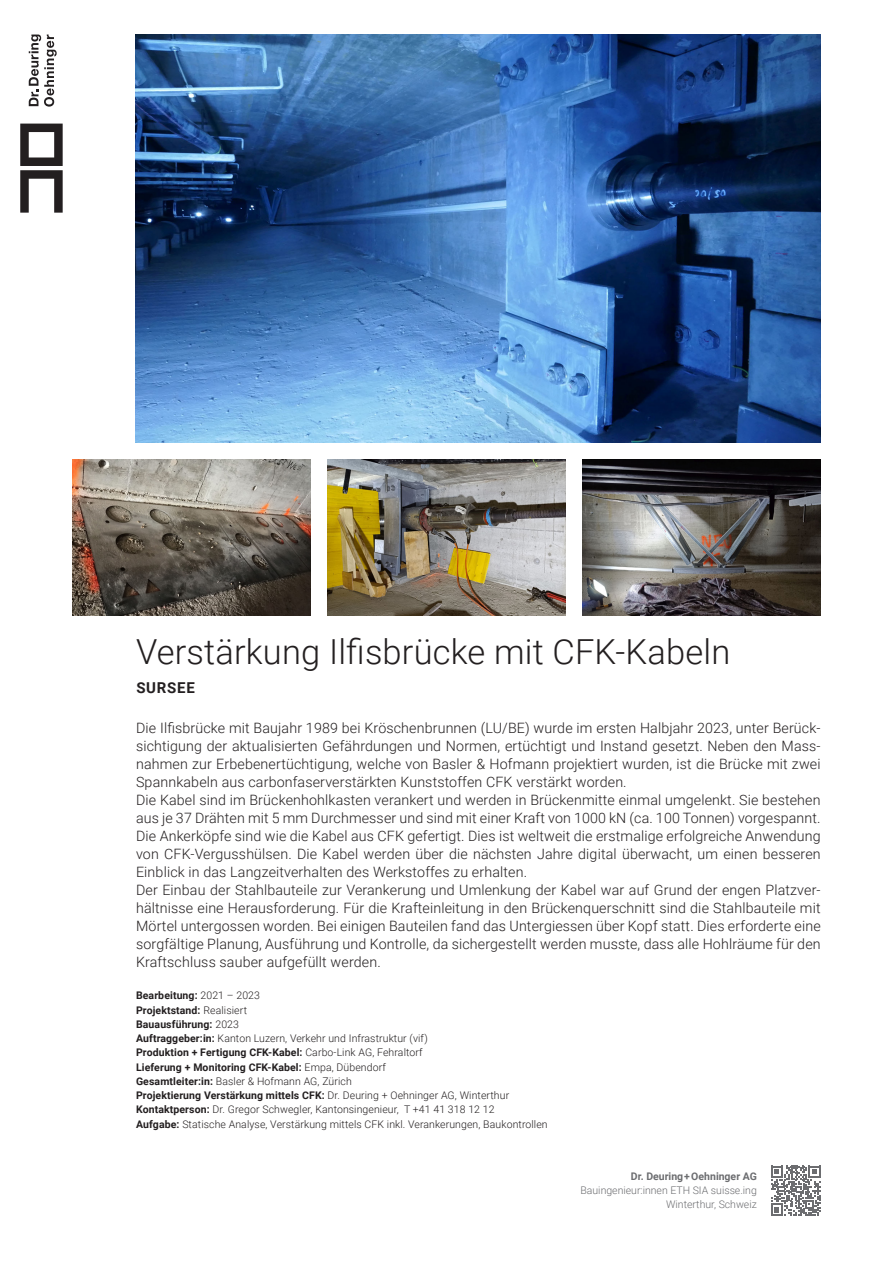
<style>
.page{position:relative;width:893px;height:1263px;background:#fff}
.page>*{position:absolute;margin:0;border:0;box-sizing:border-box;transform-origin:0 0}
.t1{font:300 34.5px "Roboto";letter-spacing:.005em;color:#231f20}
.t2{font:700 15px "Roboto";letter-spacing:.05em;color:#231f20}
.t3{font:300 14.25px/18px "Roboto";letter-spacing:.01em;color:#231f20;text-align:justify}
.t4{font:300 10.5px "Roboto";letter-spacing:.01em;color:#231f20}
.t5{font:700 10.5px "Roboto";letter-spacing:.01em;color:#231f20}
.t6{font:300 10.5px/14.2px "Roboto";color:#6c6d70;text-align:right}
.t7{font:700 10.5px "Roboto";color:#6c6d70}
.s1{font-weight:300}
.s2{font-weight:700}
</style>
<div class="page">
<img style="left:582px;top:459px;width:239px;height:156px">
<img style="left:327px;top:459px;width:239px;height:156px">
<img style="left:72px;top:459px;width:238px;height:156px">
<img style="left:136px;top:35px;width:684px;height:408px">
<svg style="left:29px;top:35px;width:28px;height:72px"></svg>
<svg style="left:20px;top:124px;width:43px;height:89px"></svg>
<svg style="left:771px;top:1165px;width:50px;height:1px"></svg>
<svg style="left:771px;top:1166px;width:50px;height:50px"></svg>
<p class="t1" style="left:136px;top:628px;width:596px">Verstärkung Ilfisbrücke mit CFK-Kabeln</p>
<p class="t2" style="left:136px;top:677px;width:60px">SURSEE</p>
<p class="t3" style="left:136px;top:718px;width:686px">Die Ilfisbrücke mit Baujahr 1989 bei Kröschenbrunnen (LU/BE) wurde im ersten Halbjahr 2023, unter Berück&shy;sichtigung der aktualisierten Gefährdungen und Normen, ertüchtigt und Instand gesetzt. Neben den Mass&shy;nahmen zur Erbebenertüchtigung, welche von Basler &amp; Hofmann projektiert wurden, ist die Brücke mit zwei Spannkabeln aus carbonfaserverstärkten Kunststoffen CFK verstärkt worden.</p>
<p class="t3" style="left:136px;top:790px;width:686px">Die Kabel sind im Brückenhohlkasten verankert und werden in Brückenmitte einmal umgelenkt. Sie bestehen aus je 37 Drähten mit 5 mm Durchmesser und sind mit einer Kraft von 1000 kN (ca. 100 Tonnen) vorgespannt.<br>Die Ankerköpfe sind wie die Kabel aus CFK gefertigt. Dies ist weltweit die erstmalige erfolgreiche Anwendung von CFK-Vergusshülsen. Die Kabel werden über die nächsten Jahre digital überwacht, um einen besseren Einblick in das Langzeitverhalten des Werkstoffes zu erhalten.</p>
<p class="t3" style="left:136px;top:880px;width:686px">Der Einbau der Stahlbauteile zur Verankerung und Umlenkung der Kabel war auf Grund der engen Platzver&shy;hältnisse eine Herausforderung. Für die Krafteinleitung in den Brückenquerschnitt sind die Stahlbauteile mit Mörtel untergossen worden. Bei einigen Bauteilen fand das Untergiessen über Kopf statt. Dies erforderte eine sorgfältige Planung, Ausführung und Kontrolle, da sichergestellt werden musste, dass alle Hohlräume für den Kraftschluss sauber aufgefüllt werden.</p>
<p class="t5" style="left:136px;top:988px;width:125px">Bearbeitung: <span class="s1">2021 – 2023</span></p>
<p class="t5" style="left:136px;top:1002px;width:112px">Projektstand: <span class="s1">Realisiert</span></p>
<p class="t5" style="left:136px;top:1017px;width:104px">Bauausführung: <span class="s1">2023</span></p>
<p class="t4" style="left:136px;top:1031px;width:293px"><span class="s2">Auftraggeber:in:</span> Kanton Luzern, Verkehr und Infrastruktur (vif)</p>
<p class="t5" style="left:136px;top:1045px;width:288px">Produktion + Fertigung CFK-Kabel: <span class="s1">Carbo-Link AG, Fehraltorf</span></p>
<p class="t5" style="left:136px;top:1059px;width:251px">Lieferung + Monitoring CFK-Kabel: <span class="s1">Empa, Dübendorf</span></p>
<p class="t4" style="left:136px;top:1074px;width:217px"><span class="s2">Gesamtleiter:in:</span> Basler &amp; Hofmann AG, Zürich</p>
<p class="t5" style="left:136px;top:1088px;width:375px">Projektierung Verstärkung mittels CFK: <span class="s1">Dr. Deuring + Oehninger AG, Winterthur</span></p>
<p class="t4" style="left:136px;top:1102px;width:360px"><span class="s2">Kontaktperson:</span> Dr. Gregor Schwegler, Kantonsingenieur, T +41 41 318 12 12</p>
<p class="t4" style="left:136px;top:1116px;width:413px"><span class="s2">Aufgabe:</span> Statische Analyse, Verstärkung mittels CFK inkl. Verankerungen, Baukontrollen</p>
<p class="t7" style="left:631px;top:1169px;width:127px">Dr. Deuring+Oehninger AG</p>
<p class="t6" style="left:580px;top:1183px;width:178px">Bauingenieur:innen ETH SIA suisse.ing<br>Winterthur, Schweiz</p>
</div>
